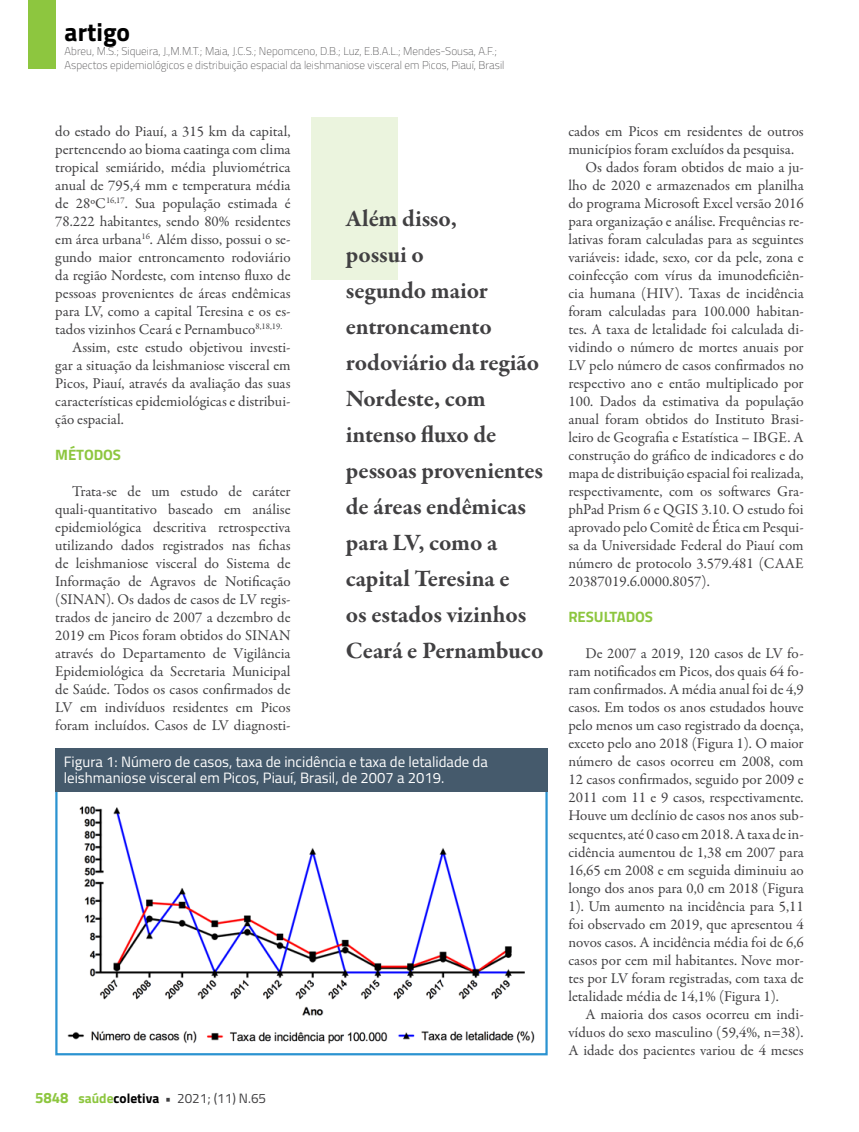
<style>
.page{position:relative;width:859px;height:1132px;background:#fff}
.page>*{position:absolute;margin:0;border:0;box-sizing:border-box;transform-origin:0 0}
.t1{font:700 25.5px "Titillium";color:#000}
.t2{font:700 24px/36px "Garamond Premr Pro";color:#414042}
.t3{font:15px/18px "Garamond Premr Pro";color:#414042;text-align:justify}
.t4{font:15px/16.5px "Titillium";color:#fff}
.t5{font:700 15px "Titillium";letter-spacing:-.005em;color:#8dc63f}
.t6{font:13.5px "Titillium";color:#414042}
.t7{font:100 11.25px/13.5px "Titillium";color:#414042}
.s1{font-weight:700;font-size:15px;color:#8dc63f}
.s2{font-weight:700;color:#8dc63f}
.s3{font-weight:700;color:#000}
.s4{font-weight:700}
</style>
<div class="page">
<div style="left:28px;top:0;width:27px;height:69px;background:#8dc63f"></div>
<div style="left:55px;top:788px;width:493px;height:266px;border:2px solid #2b93d1"></div>
<div style="left:55px;top:747px;width:493px;height:44px;background:#455a6c"></div>
<img style="left:67px;top:806px;width:468px;height:238px">
<div style="left:312px;top:118px;width:86px;height:162px;background:#ebf4de"></div>
<h1 class="t1" style="left:65px;top:12px;width:67px">artigo</h1>
<p class="t7" style="left:65px;top:44px;width:441px">Abreu, M.S.; Siqueira, J.,M.M.T.; Maia, J.C.S.; Nepomceno, D.B.; Luz, E.B.A.L.; Mendes-Sousa, A.F.;<br>Aspectos epidemiológicos e distribuição espacial da leishmaniose visceral em Picos, Piauí, Brasil</p>
<p class="t3" style="left:55px;top:122px;width:237px">do estado do Piauí, a 315 km da capital,</p>
<p class="t3" style="left:55px;top:140px;width:237px">pertencendo ao bioma caatinga com clima</p>
<p class="t3" style="left:55px;top:158px;width:237px">tropical semiárido, média pluviométrica</p>
<p class="t3" style="left:55px;top:176px;width:237px">anual de 795,4 mm e temperatura média</p>
<p class="t3" style="left:55px;top:194px;width:237px">de 28ºC<sup>16,17</sup>. Sua população estimada é</p>
<p class="t3" style="left:55px;top:212px;width:237px">78.222 habitantes, sendo 80% residentes</p>
<p class="t3" style="left:55px;top:230px;width:237px">em área urbana<sup>16</sup>. Além disso, possui o se-</p>
<p class="t3" style="left:55px;top:248px;width:237px">gundo maior entroncamento rodoviário</p>
<p class="t3" style="left:55px;top:266px;width:237px">da região Nordeste, com intenso fluxo de</p>
<p class="t3" style="left:55px;top:284px;width:237px">pessoas provenientes de áreas endêmicas</p>
<p class="t3" style="left:55px;top:302px;width:237px">para LV, como a capital Teresina e os es-</p>
<p class="t3" style="left:55px;top:320px;width:228px">tados vizinhos Ceará e Pernambuco<sup>8,18,19.</sup></p>
<p class="t3" style="left:72px;top:338px;width:220px">Assim, este estudo objetivou investi-</p>
<p class="t3" style="left:55px;top:356px;width:237px">gar a situação da leishmaniose visceral em</p>
<p class="t3" style="left:55px;top:374px;width:237px">Picos, Piauí, através da avaliação das suas</p>
<p class="t3" style="left:55px;top:392px;width:237px">características epidemiológicas e distribui-</p>
<p class="t3" style="left:55px;top:410px;width:70px">ção espacial.</p>
<p class="t5" style="left:55px;top:443px;width:67px">MÉTODOS</p>
<p class="t3" style="left:55px;top:482px;width:237px;text-indent:17px">Trata-se de um estudo de caráter quali-quantitativo baseado em análise epidemiológica descritiva retrospectiva utilizando dados registrados nas fichas de leishmaniose visceral do Sistema de Informação de Agravos de Notificação (SINAN). Os dados de casos de LV regis&shy;trados de janeiro de 2007 a dezembro de 2019 em Picos foram obtidos do SINAN através do Departamento de Vigilância Epidemiológica da Secretaria Municipal de Saúde. Todos os casos confirmados de LV em indivíduos residentes em Picos foram incluídos. Casos de LV diagnosti-</p>
<h2 class="t2" style="left:346px;top:201px;width:199px">Além disso,<br>possui o<br>segundo maior entroncamento rodoviário da região<br>Nordeste, com intenso fluxo de pessoas provenientes de áreas endêmicas para LV, como a capital Teresina e<br>os estados vizinhos<br>Ceará e Pernambuco</h2>
<p class="t4" style="left:64px;top:752px;width:426px">Figura 1: Número de casos, taxa de incidência e taxa de letalidade da leishmaniose visceral em Picos, Piauí, Brasil, de 2007 a 2019.</p>
<p class="t6" style="left:35px;top:1087px;width:233px"><span class="s1">5848</span> <span class="s2">saúde</span><span class="s3">coletiva</span> <span class="s4">•</span> 2021; (11) N.65</p>
<p class="t3" style="left:568px;top:122px;width:237px">cados em Picos em residentes de outros</p>
<p class="t3" style="left:568px;top:140px;width:227px">municípios foram excluídos da pesquisa.</p>
<p class="t3" style="left:585px;top:158px;width:220px">Os dados foram obtidos de maio a ju-</p>
<p class="t3" style="left:568px;top:176px;width:237px">lho de 2020 e armazenados em planilha</p>
<p class="t3" style="left:568px;top:194px;width:237px">do programa Microsoft Excel versão 2016</p>
<p class="t3" style="left:568px;top:212px;width:237px">para organização e análise. Frequências re-</p>
<p class="t3" style="left:568px;top:230px;width:237px">lativas foram calculadas para as seguintes</p>
<p class="t3" style="left:568px;top:248px;width:237px">variáveis: idade, sexo, cor da pele, zona e</p>
<p class="t3" style="left:568px;top:266px;width:237px">coinfecção com vírus da imunodeficiên-</p>
<p class="t3" style="left:568px;top:284px;width:237px">cia humana (HIV). Taxas de incidência</p>
<p class="t3" style="left:568px;top:302px;width:237px">foram calculadas para 100.000 habitan-</p>
<p class="t3" style="left:568px;top:320px;width:237px">tes. A taxa de letalidade foi calculada di-</p>
<p class="t3" style="left:568px;top:338px;width:237px">vidindo o número de mortes anuais por</p>
<p class="t3" style="left:568px;top:356px;width:237px">LV pelo número de casos confirmados no</p>
<p class="t3" style="left:568px;top:374px;width:237px">respectivo ano e então multiplicado por</p>
<p class="t3" style="left:568px;top:392px;width:237px">100. Dados da estimativa da população</p>
<p class="t3" style="left:568px;top:410px;width:237px">anual foram obtidos do Instituto Brasi-</p>
<p class="t3" style="left:568px;top:428px;width:237px">leiro de Geografia e Estatística – IBGE. A</p>
<p class="t3" style="left:568px;top:446px;width:237px">construção do gráfico de indicadores e do</p>
<p class="t3" style="left:568px;top:464px;width:237px">mapa de distribuição espacial foi realizada,</p>
<p class="t3" style="left:568px;top:482px;width:237px">respectivamente, com os softwares Gra-</p>
<p class="t3" style="left:568px;top:500px;width:237px">phPad Prism 6 e QGIS 3.10. O estudo foi</p>
<p class="t3" style="left:568px;top:518px;width:237px">aprovado pelo Comitê de Ética em Pesqui-</p>
<p class="t3" style="left:568px;top:536px;width:237px">sa da Universidade Federal do Piauí com</p>
<p class="t3" style="left:568px;top:554px;width:237px">número de protocolo 3.579.481 (CAAE</p>
<p class="t3" style="left:568px;top:572px;width:143px">20387019.6.0000.8057).</p>
<p class="t5" style="left:568px;top:605px;width:86px">RESULTADOS</p>
<p class="t3" style="left:568px;top:644px;width:237px;text-indent:17px">De 2007 a 2019, 120 casos de LV fo&shy;ram notificados em Picos, dos quais 64 fo&shy;ram confirmados. A média anual foi de 4,9 casos. Em todos os anos estudados houve pelo menos um caso registrado da doença, exceto pelo ano 2018 (Figura 1). O maior número de casos ocorreu em 2008, com 12 casos confirmados, seguido por 2009 e 2011 com 11 e 9 casos, respectivamente.<br>Houve um declínio de casos nos anos sub&shy;sequentes, até 0 caso em 2018. A taxa de in&shy;cidência aumentou de 1,38 em 2007 para 16,65 em 2008 e em seguida diminuiu ao longo dos anos para 0,0 em 2018 (Figura 1). Um aumento na incidência para 5,11 foi observado em 2019, que apresentou 4 novos casos. A incidência média foi de 6,6 casos por cem mil habitantes. Nove mor&shy;tes por LV foram registradas, com taxa de letalidade média de 14,1% (Figura 1).</p>
<p class="t3" style="left:568px;top:1004px;width:237px;text-indent:17px">A maioria dos casos ocorreu em indi&shy;víduos do sexo masculino (59,4%, n=38).<br>A idade dos pacientes variou de 4 meses</p>
</div>
